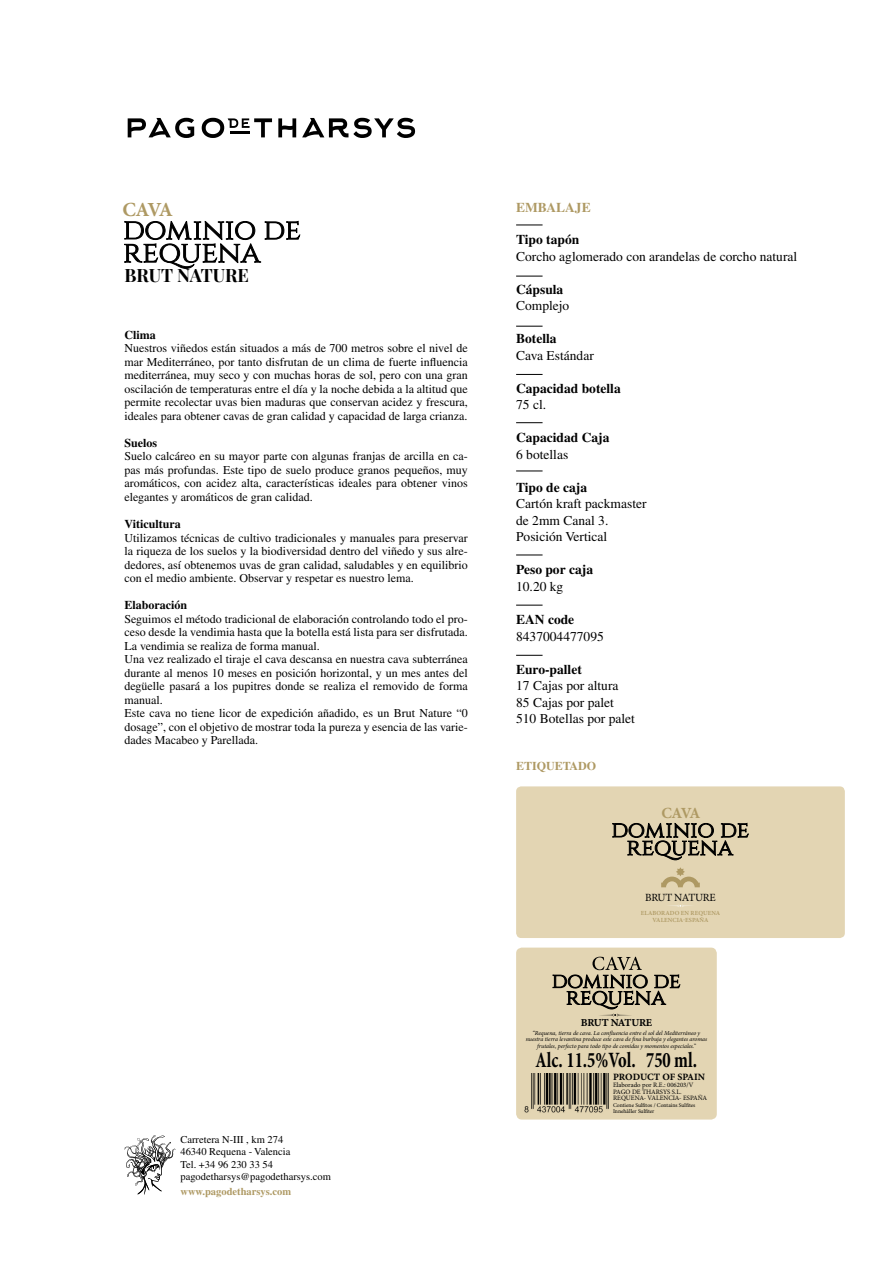
<style>
.page{position:relative;width:893px;height:1263px;background:#fff}
.page>*{position:absolute;margin:0;border:0;box-sizing:border-box;transform-origin:0 0}
.t1{font:700 condensed 22.05px "Minion Pro";color:#000;scale:.8 1}
.t2{font:700 19.95px "Minion Pro";color:#ae9963}
.t3{font:700 18px "Playfair Display SC";color:#000}
.t4{font:700 15.45px "Minion Pro";color:#ae9963}
.t5{font:13.5px "Times LT Std";color:#000}
.t6{font:700 13.5px "Times LT Std";color:#000}
.t7{font:700 13.5px "Times LT Std";color:#ae9963}
.t8{font:12px/13.5px "Times LT Std";color:#000;text-align:justify}
.t9{font:700 12px "Times LT Std";color:#000}
.t10{font:700 12px "Times LT Std";color:#ae9963}
.t11{font:10.95px "Minion Pro";letter-spacing:-.02em;color:#000}
.t12{font:10.65px "Minion Pro Bold Capt";letter-spacing:-.02em;color:#000}
.t13{font:10.5px "Times LT Std";color:#000}
.t14{font:700 10.5px "Times LT Std";color:#ae9963}
.t15{font:9.6px "Minion Pro Bold Capt";letter-spacing:-.01em;color:#000}
.t16{font:6.75px/6.8px "Minion Pro";color:#000}
.t17{font:600 6.3px "Minion Pro";letter-spacing:.01em;color:#ae9963}
.t18{font:italic 6.15px/6.1px "Minion Pro";letter-spacing:-.005em;color:#000;text-align:center}
.t19{font:5.7px/6px "Minion Pro";color:#000}
</style>
<div class="page">
<svg style="left:128px;top:118px;width:66px;height:20px"></svg>
<svg style="left:278px;top:118px;width:18px;height:19px"></svg>
<svg style="left:302px;top:118px;width:113px;height:20px"></svg>
<svg style="left:202px;top:118px;width:70px;height:20px"></svg>
<hr style="left:230px;top:131px;width:20px;height:3px;background:#000">
<svg style="left:124px;top:1135px;width:51px;height:59px"></svg>
<svg style="left:516px;top:225px;width:27px;height:1px"></svg>
<svg style="left:516px;top:276px;width:27px;height:1px"></svg>
<svg style="left:516px;top:326px;width:27px;height:1px"></svg>
<svg style="left:516px;top:374px;width:27px;height:1px"></svg>
<svg style="left:516px;top:422px;width:27px;height:1px"></svg>
<svg style="left:516px;top:471px;width:27px;height:1px"></svg>
<svg style="left:516px;top:555px;width:27px;height:1px"></svg>
<svg style="left:516px;top:605px;width:27px;height:1px"></svg>
<svg style="left:516px;top:655px;width:27px;height:1px"></svg>
<svg style="left:124px;top:220px;width:177px;height:49px"></svg>
<div style="left:516px;top:786px;width:329px;height:152px;background:#e3d5b3"></div>
<svg style="left:665px;top:904px;width:31px;height:3px"></svg>
<svg style="left:661px;top:867px;width:39px;height:20px"></svg>
<svg style="left:612px;top:822px;width:137px;height:38px;background:#a39980"></svg>
<svg style="left:516px;top:947px;width:201px;height:172px;background:#d1c4a5"></svg>
<p class="t2" style="left:123px;top:196px;width:52px">CAVA</p>
<p class="t3" style="left:124px;top:264px;width:126px">BRUT NATURE</p>
<p class="t9" style="left:124px;top:328px;width:33px">Clima</p>
<p class="t8" style="left:124px;top:342px;width:345px">Nuestros viñedos están situados a más de 700 metros sobre el nivel de mar Mediterráneo, por tanto disfrutan de un clima de fuerte influencia mediterránea, muy seco y con muchas horas de sol, pero con una gran oscilación de temperaturas entre el día y la noche debida a la altitud que permite recolectar uvas bien maduras que conservan acidez y frescura, ideales para obtener cavas de gran calidad y capacidad de larga crianza.</p>
<p class="t9" style="left:124px;top:436px;width:34px">Suelos</p>
<p class="t8" style="left:124px;top:450px;width:345px">Suelo calcáreo en su mayor parte con algunas franjas de arcilla en ca&shy;pas más profundas. Este tipo de suelo produce granos pequeños, muy aromáticos, con acidez alta, características ideales para obtener vinos elegantes y aromáticos de gran calidad.</p>
<p class="t9" style="left:124px;top:517px;width:58px">Viticultura</p>
<p class="t8" style="left:124px;top:531px;width:345px">Utilizamos técnicas de cultivo tradicionales y manuales para preservar la riqueza de los suelos y la biodiversidad dentro del viñedo y sus alre&shy;dedores, así obtenemos uvas de gran calidad, saludables y en equilibrio con el medio ambiente. Observar y respetar es nuestro lema.</p>
<p class="t9" style="left:124px;top:598px;width:64px">Elaboración</p>
<p class="t8" style="left:124px;top:612px;width:345px">Seguimos el método tradicional de elaboración controlando todo el pro&shy;ceso desde la vendimia hasta que la botella está lista para ser disfrutada.<br>La vendimia se realiza de forma manual.</p>
<p class="t8" style="left:124px;top:652px;width:345px">Una vez realizado el tiraje el cava descansa en nuestra cava subterránea durante al menos 10 meses en posición horizontal, y un mes antes del degüelle pasará a los pupitres donde se realiza el removido de forma manual.</p>
<p class="t8" style="left:124px;top:706px;width:345px">Este cava no tiene licor de expedición añadido, es un Brut Nature “0 dosage”, con el objetivo de mostrar toda la pureza y esencia de las varie&shy;dades Macabeo y Parellada.</p>
<p class="t13" style="left:180px;top:1133px;width:104px">Carretera N-III , km 274</p>
<p class="t13" style="left:180px;top:1146px;width:111px">46340 Requena - Valencia</p>
<p class="t13" style="left:180px;top:1158px;width:94px">Tel. +34 96 230 33 54</p>
<p class="t13" style="left:180px;top:1171px;width:152px">pagodetharsys@pagodetharsys.com</p>
<p class="t14" style="left:180px;top:1185px;width:112px">www.pagodetharsys.com</p>
<p class="t7" style="left:516px;top:199px;width:76px">EMBALAJE</p>
<p class="t6" style="left:516px;top:232px;width:65px">Tipo tapón</p>
<p class="t5" style="left:516px;top:249px;width:283px">Corcho aglomerado con arandelas de corcho natural</p>
<p class="t6" style="left:516px;top:281px;width:49px">Cápsula</p>
<p class="t5" style="left:516px;top:298px;width:55px">Complejo</p>
<p class="t6" style="left:516px;top:331px;width:42px">Botella</p>
<p class="t5" style="left:516px;top:348px;width:79px">Cava Estándar</p>
<p class="t6" style="left:516px;top:380px;width:106px">Capacidad botella</p>
<p class="t5" style="left:516px;top:397px;width:31px">75 cl.</p>
<p class="t6" style="left:516px;top:430px;width:95px">Capacidad Caja</p>
<p class="t5" style="left:516px;top:447px;width:54px">6 botellas</p>
<p class="t6" style="left:516px;top:479px;width:73px">Tipo de caja</p>
<p class="t5" style="left:516px;top:496px;width:132px">Cartón kraft packmaster</p>
<p class="t5" style="left:516px;top:513px;width:94px">de 2mm Canal 3.</p>
<p class="t5" style="left:516px;top:529px;width:93px">Posición Vertical</p>
<p class="t6" style="left:516px;top:562px;width:78px">Peso por caja</p>
<p class="t5" style="left:516px;top:579px;width:49px">10.20 kg</p>
<p class="t6" style="left:516px;top:611px;width:60px">EAN code</p>
<p class="t5" style="left:516px;top:628px;width:89px">8437004477095</p>
<p class="t6" style="left:516px;top:661px;width:67px">Euro-pallet</p>
<p class="t5" style="left:516px;top:678px;width:104px">17 Cajas por altura</p>
<p class="t5" style="left:516px;top:694px;width:99px">85 Cajas por palet</p>
<p class="t5" style="left:516px;top:711px;width:120px">510 Botellas por palet</p>
<p class="t10" style="left:516px;top:759px;width:82px">ETIQUETADO</p>
<p class="t4" style="left:661px;top:802px;width:41px">CAVA</p>
<p class="t11" style="left:645px;top:890px;width:72px">BRUT NATURE</p>
<p class="t17" style="left:641px;top:909px;width:81px">ELABORADO EN REQUENA</p>
<p class="t17" style="left:653px;top:916px;width:57px">VALENCIA-ESPAÑA</p>
<p class="t12" style="left:581px;top:1017px;width:73px">BRUT NATURE</p>
<p class="t18" style="left:526px;top:1030px;width:183px">“Requena, tierra de cava. La confluencia entre el sol del Mediterráneo y nuestra tierra levantina produce este cava de fina burbuja y elegantes aromas</p>
<p class="t18" style="left:537px;top:1043px;width:160px">frutales, perfecto para todo tipo de comidas y momentos especiales.”</p>
<p class="t15" style="left:613px;top:1071px;width:94px">PRODUCT OF SPAIN</p>
<p class="t1" style="left:536px;top:1045px;width:204px">Alc. 11.5%Vol. 750 ml.</p>
<p class="t16" style="left:613px;top:1081px;width:82px">Elaborado por R.E.: 006203/V<br>PAGO DE THARSYS S.L.</p>
<p class="t16" style="left:613px;top:1095px;width:96px">REQUENA- VALENCIA- ESPAÑA</p>
<p class="t19" style="left:613px;top:1102px;width:84px">Contiene Sulfitos / Contains Sulfites<br>Innehåller Sulfiter</p>
</div>
